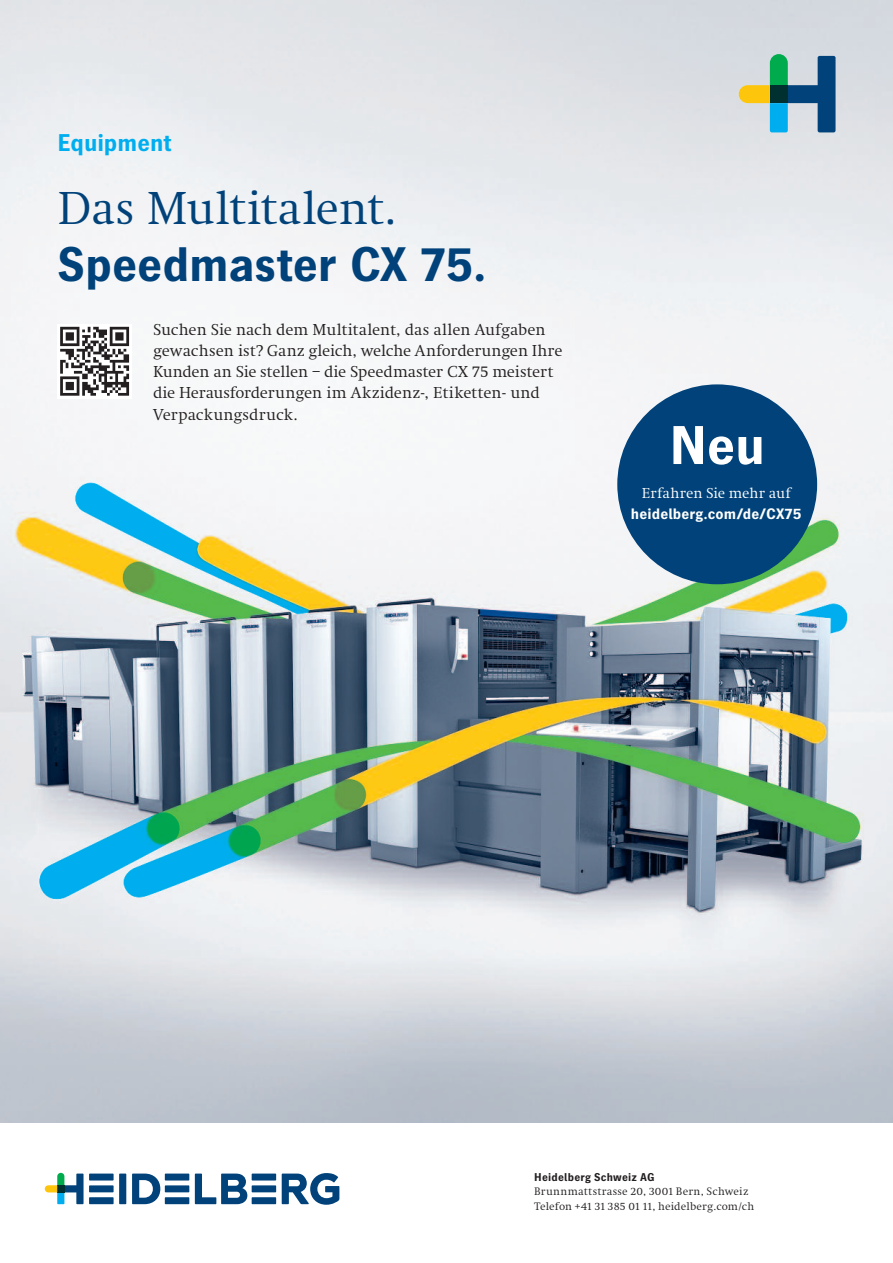
<style>
.page{position:relative;width:893px;height:1263px;background:#fff}
.page>*{position:absolute;margin:0;border:0;box-sizing:border-box;transform-origin:0 0}
.t1{font:700 54px "Heidelberg Gothic Ml";color:#fff}
.t2{font:700 48px "Heidelberg Gothic Ml";letter-spacing:-.005em;color:#004279}
.t3{font:48px "Heidelberg Antiqua ML";letter-spacing:-.01em;color:#004279}
.t4{font:700 24px "Heidelberg Gothic Ml";color:#00aeef}
.t5{font:16.5px/21.3px "Heidelberg Antiqua ML";letter-spacing:-.005em;color:#231f20}
.t6{font:700 15px "Heidelberg Gothic Ml";letter-spacing:.01em;color:#fff}
.t7{font:15px "Heidelberg Antiqua ML";letter-spacing:.005em;color:#fff}
.t8{font:11.25px/14.9px "Heidelberg Antiqua ML";letter-spacing:.02em;color:#231f20}
.t9{font:700 11.25px "Heidelberg Gothic Ml";letter-spacing:.02em;color:#231f20}
</style>
<div class="page">
<img style="left:0;top:0;width:893px;height:1122px">
<svg style="left:57px;top:324px;width:75px;height:74px"></svg>
<svg style="left:60px;top:327px;width:69px;height:69px"></svg>
<div style="left:617px;top:384px;width:200px;height:200px;background:#004279;border-radius:50%"></div>
<svg style="left:739px;top:54px;width:96px;height:78px"></svg>
<div style="left:770px;top:85px;width:18px;height:18px;background:#00302f"></div>
<svg style="left:132px;top:1173px;width:28px;height:31px"></svg>
<div style="left:119px;top:1173px;width:7px;height:31px;background:#004279"></div>
<div style="left:89px;top:1173px;width:25px;height:7px;background:#004279"></div>
<div style="left:89px;top:1185px;width:25px;height:7px;background:#004279"></div>
<div style="left:89px;top:1197px;width:25px;height:7px;background:#004279"></div>
<div style="left:165px;top:1173px;width:24px;height:7px;background:#004279"></div>
<div style="left:165px;top:1185px;width:24px;height:7px;background:#004279"></div>
<div style="left:165px;top:1197px;width:24px;height:7px;background:#004279"></div>
<svg style="left:195px;top:1173px;width:52px;height:31px"></svg>
<div style="left:252px;top:1173px;width:24px;height:7px;background:#004279"></div>
<div style="left:252px;top:1185px;width:24px;height:7px;background:#004279"></div>
<div style="left:252px;top:1197px;width:24px;height:7px;background:#004279"></div>
<svg style="left:282px;top:1173px;width:57px;height:32px"></svg>
<svg style="left:45px;top:1173px;width:39px;height:31px"></svg>
<h3 class="t4" style="left:57px;top:134px;width:116px">Equipment</h3>
<h2 class="t3" style="left:57px;top:192px;width:341px">Das Multitalent.</h2>
<h2 class="t2" style="left:57px;top:247px;width:431px">Speedmaster CX 75.</h2>
<p class="t5" style="left:153px;top:320px;width:411px">Suchen Sie nach dem Multitalent, das allen Aufgaben gewachsen ist? Ganz gleich, welche Anforderungen Ihre Kunden an Sie stellen – die Speedmaster CX 75 meistert die Herausforderungen im Akzidenz-, Etiketten- und Verpackungsdruck.</p>
<h1 class="t1" style="left:669px;top:426px;width:97px">Neu</h1>
<p class="t7" style="left:642px;top:488px;width:151px">Erfahren Sie mehr auf</p>
<p class="t6" style="left:631px;top:509px;width:172px">heidelberg.com/de/CX75</p>
<p class="t9" style="left:534px;top:1172px;width:122px">Heidelberg Schweiz AG</p>
<p class="t8" style="left:534px;top:1185px;width:222px">Brunnmattstrasse 20, 3001 Bern, Schweiz<br>Telefon +41 31 385 01 11, heidelberg.com/ch</p>
</div>
